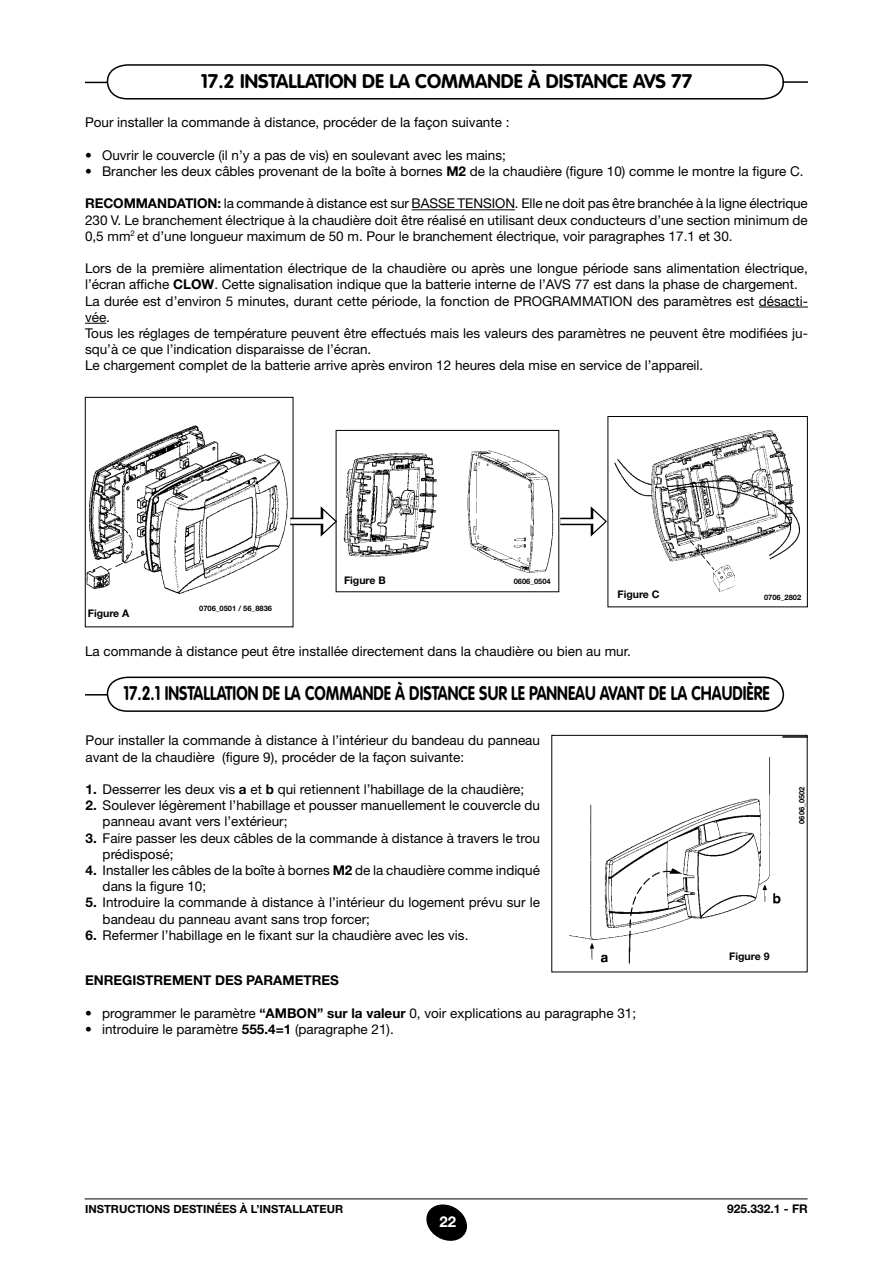
<style>
.page{position:relative;width:893px;height:1263px;background:#fff}
.page>*{position:absolute;margin:0;border:0;box-sizing:border-box;transform-origin:0 0}
.t1{font:700 19.5px "VAG Rounded Std";color:#000;scale:.8 1}
.t2{font:700 19.5px "VAG Rounded Std";color:#000}
.t3{font:700 15px "Helvetica Neue LT Std";color:#fff}
.t4{font:13.5px/16.2px "Helvetica Neue LT Std";color:#000}
.t5{font:700 13.5px "Helvetica Neue LT Std";color:#000}
.t6{font:700 12px "Helvetica Neue LT Std";color:#000}
.t7{font:700 11.25px "Helvetica Neue LT Std";color:#000}
.t8{font:700 10.5px "Helvetica Neue LT Std";color:#000}
.t9{font:700 7.5px "Helvetica Neue LT Std";color:#000}
.s1{font-weight:700}
</style>
<div class="page">
<svg style="left:426px;top:1204px;width:41px;height:37px"></svg>
<hr style="left:85px;top:1198px;width:723px;height:1px;background:#000">
<div style="left:560px;top:518px;width:37px;height:7px;background:#000"></div>
<div style="left:560px;top:519px;width:37px;height:5px;background:#fff"></div>
<svg style="left:591px;top:506px;width:16px;height:31px"></svg>
<img style="left:569px;top:757px;width:212px;height:207px">
<div style="left:336px;top:430px;width:223px;height:162px;border:1px solid #000"></div>
<div style="left:85px;top:397px;width:208px;height:230px;border:1px solid #000"></div>
<div style="left:608px;top:416px;width:200px;height:191px;border:1px solid #000"></div>
<img style="left:343px;top:450px;width:211px;height:123px">
<hr style="left:412px;top:209px;width:103px;height:1px;background:#000">
<hr style="left:759px;top:307px;width:49px;height:1px;background:#000">
<svg style="left:85px;top:323px;width:21px;height:1px"></svg>
<hr style="left:782px;top:736px;width:26px;height:2px;background:#000">
<svg style="left:85px;top:676px;width:700px;height:36px"></svg>
<img style="left:614px;top:430px;width:186px;height:162px">
<hr style="left:782px;top:81px;width:26px;height:2px;background:#000">
<svg style="left:85px;top:64px;width:700px;height:36px"></svg>
<img style="left:85px;top:423px;width:203px;height:171px">
<div style="left:290px;top:518px;width:37px;height:7px;background:#000"></div>
<div style="left:290px;top:519px;width:37px;height:5px;background:#fff"></div>
<svg style="left:321px;top:506px;width:16px;height:31px"></svg>
<h1 class="t2" style="left:201px;top:69px;width:445px">17.2 INSTALLATION DE LA COMMANDE À DISTANCE AVS</h1>
<h1 class="t2" style="left:671px;top:69px;width:22px">77</h1>
<p class="t4" style="left:85px;top:114px;width:426px">Pour installer la commande à distance, procéder de la façon suivante :</p>
<p class="t4" style="left:85px;top:147px;width:422px">• Ouvrir le couvercle (il n’y a pas de vis) en soulevant avec les mains;</p>
<p class="t4" style="left:85px;top:163px;width:720px">• Brancher les deux câbles provenant de la boîte à bornes <span class="s1">M2</span> de la chaudière (figure 10) comme le montre la figure C.</p>
<p class="t5" style="left:85px;top:195px;width:14px">RECO</p>
<p class="t4" style="left:85px;top:195px;width:724px;text-align:justify;text-indent:39px"><span class="s1">MMANDATION :</span> la commande à distance est sur BASSE TENSION. Elle ne doit pas être branchée à la ligne électrique 230 V. Le branchement électrique à la chaudière doit être réalisé en utilisant deux conducteurs d’une section minimum de 0,5 mm<sup>2</sup> et d’une longueur maximum de 50 m. Pour le branchement électrique, voir paragraphes 17.1 et 30.</p>
<p class="t4" style="left:85px;top:260px;width:724px">Lors de la première alimentation électrique de la chaudière ou après une longue période sans alimentation électrique, l’écran affiche <span class="s1">CLOW</span>. Cette signalisation indique que la batterie interne de l’AVS 77 est dans la phase de chargement.<br>La durée est d’environ 5 minutes, durant cette période, la fonction de programmation</p>
<p class="t4" style="left:637px;top:293px;width:172px">des paramètres est désacti-</p>
<p class="t4" style="left:85px;top:309px;width:724px">vée.<br>Tous les réglages de température peuvent être effectués mais les valeurs des paramètres ne peuvent être modifiées ju&shy;squ’à ce que l’indication disparaisse de l’écran.<br>Le chargement complet de la batterie arrive après environ 12 heures dela mise en service de l’appareil.</p>
<p class="t8" style="left:88px;top:607px;width:43px">Figure A</p>
<p class="t9" style="left:199px;top:604px;width:74px">0706_0501 / 56_8836</p>
<p class="t8" style="left:344px;top:574px;width:43px">Figure B</p>
<p class="t9" style="left:514px;top:576px;width:39px">0606_0504</p>
<p class="t8" style="left:617px;top:588px;width:43px">Figure C</p>
<p class="t4" style="left:85px;top:643px;width:547px">La commande à distance peut être installée directement dans la chaudière ou bien au mur.</p>
<p class="t9" style="left:764px;top:592px;width:38px">0706_2802</p>
<h1 class="t1" style="left:123px;top:682px;width:808px">17.2.1 INSTALLATION DE LA COMMANDE À DISTANCE SUR LE PANNEAU AVANT DE LA CHAUDIÈRE</h1>
<p class="t4" style="left:86px;top:732px;width:456px">Pour installer la commande à distance à l’intérieur du bandeau du panneau avant de la chaudière (figure 9), procéder de la façon suivante:</p>
<p class="t4" style="left:86px;top:781px;width:440px"><span class="s1">1.</span> Desserrer les deux vis <span class="s1">a</span> et <span class="s1">b</span> qui retiennent l’habillage de la chaudière;</p>
<p class="t4" style="left:103px;top:797px;width:439px;text-indent:-17px"><span class="s1">2.</span> Soulever légèrement l’habillage et pousser manuellement le couvercle du panneau avant vers l’extérieur;</p>
<p class="t4" style="left:103px;top:829px;width:439px;text-indent:-17px"><span class="s1">3.</span> Faire passer les deux câbles de la commande à distance à travers le trou prédisposé;</p>
<p class="t4" style="left:103px;top:862px;width:439px;text-indent:-17px"><span class="s1">4.</span> Installer les câbles de la boîte à bornes <span class="s1">M2</span> de la chaudière comme indiqué dans la figure 10;</p>
<p class="t4" style="left:103px;top:894px;width:439px;text-indent:-17px"><span class="s1">5.</span> Introduire la commande à distance à l’intérieur du logement prévu sur le bandeau du panneau avant sans trop forcer;</p>
<p class="t4" style="left:86px;top:927px;width:384px"><span class="s1">6.</span> Refermer l’habillage en le fixant sur la chaudière avec les vis.</p>
<p class="t5" style="left:85px;top:972px;width:109px">EN REGISTREMENT</p>
<p class="t5" style="left:215px;top:972px;width:10px">DES</p>
<p class="t5" style="left:246px;top:972px;width:85px">PARAMETRES</p>
<p class="t4" style="left:85px;top:1005px;width:553px">• programmer le paramètre <span class="s1">“AMBON ” sur la valeur</span> 0, voir explications au paragraphe 31;</p>
<p class="t4" style="left:85px;top:1021px;width:310px">• introduire le paramètre <span class="s1">555.4=1</span> (paragraphe 21).</p>
<p class="t8" style="left:729px;top:950px;width:42px">Figure 9</p>
<p class="t9" style="left:797px;top:824px;width:38px;rotate:-90deg">0606_0502</p>
<p class="t7" style="left:85px;top:1202px;width:208px">Instructions destinées à l’installa</p>
<p class="t7" style="left:313px;top:1202px;width:28px">teur</p>
<p class="t6" style="left:727px;top:1202px;width:82px">925.332.1 - FR</p>
<p class="t3" style="left:439px;top:1212px;width:10px">22</p>
</div>
